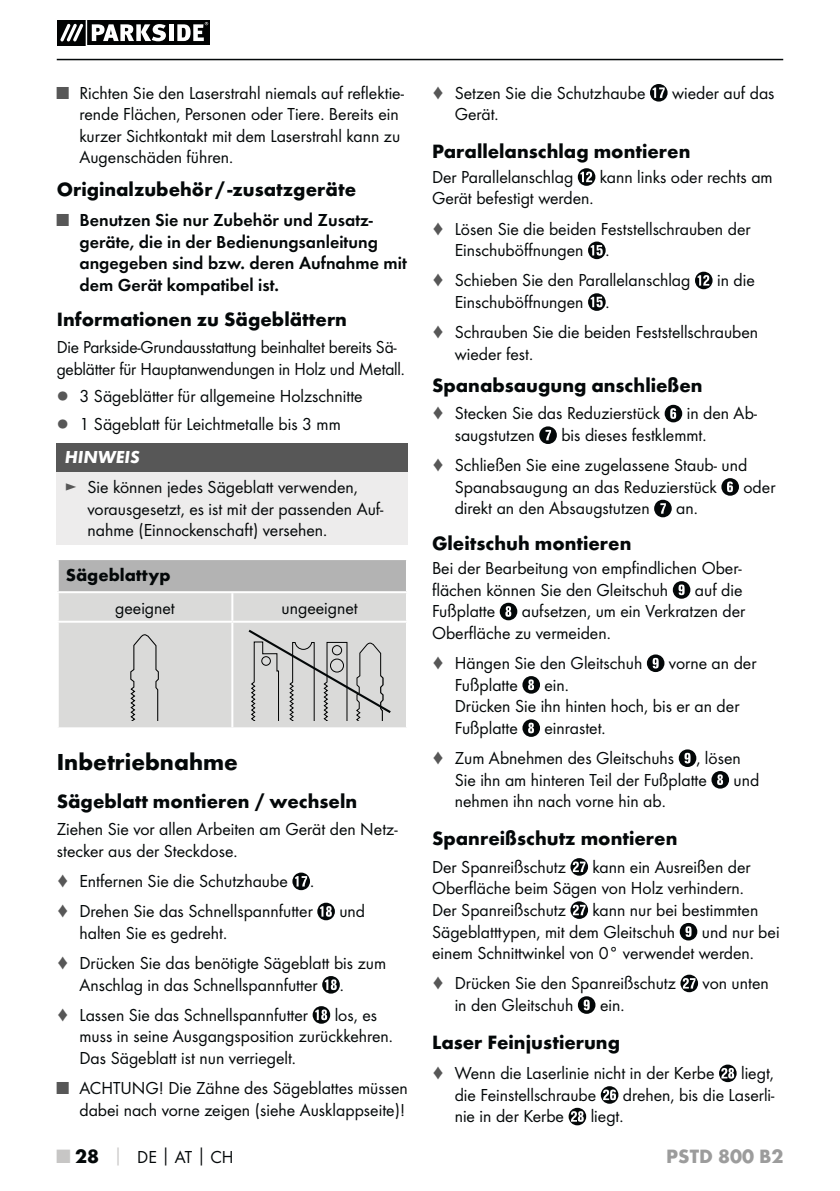
<style>
.page{position:relative;width:840px;height:1191px;background:#fff}
.page>*{position:absolute;margin:0;border:0;box-sizing:border-box;transform-origin:0 0}
.t1{font:700 24px "Futura";color:#040809}
.t2{font:700 20px "Futura";color:#040809}
.t3{font:700 20px "Futura";color:#9c9c9c}
.t4{font:18px/21.6px "Futura Boo";color:#040809}
.t5{font:18px/21.6px "Futura Dem";color:#040809}
.t6{font:700 18px "Futura";color:#040809}
.t7{font:italic 700 18px "Futura";color:#fff}
.s1{color:#575757}
.s2{font-family:"Futura Boo";color:#575757}
.s3{font-family:"Futura";font-weight:700;font-size:20px;color:#c7c6c5}
.s4{font-family:"Futura";font-weight:700;font-size:20px}
.s5{font-family:"Futura";font-weight:700;color:#c7c6c5}
.s6{font-family:"Futura";font-weight:700}
</style>
<div class="page">
<hr style="left:57px;top:59px;width:725px;height:1px;background:#040809">
<svg style="left:57px;top:21px;width:152px;height:24px"></svg>
<div style="left:57px;top:443px;width:351px;height:29px;background:#575757"></div>
<div style="left:57px;top:472px;width:351px;height:72px;background:#edecec"></div>
<div style="left:58px;top:559px;width:349px;height:33px;background:#b3b3b3"></div>
<div style="left:59px;top:593px;width:347px;height:134px;background:#dadad9"></div>
<hr style="left:231px;top:593px;width:2px;height:27px;background:#fff">
<hr style="left:57px;top:620px;width:175px;height:2px;background:#fff">
<hr style="left:232px;top:620px;width:176px;height:2px;background:#fff">
<hr style="left:231px;top:622px;width:2px;height:105px;background:#fff">
<hr style="left:57px;top:558px;width:351px;height:2px;background:#fff">
<hr style="left:57px;top:591px;width:351px;height:2px;background:#fff">
<hr style="left:57px;top:560px;width:2px;height:31px;background:#fff">
<hr style="left:406px;top:560px;width:2px;height:31px;background:#fff">
<svg style="left:130px;top:632px;width:29px;height:88px;background:#c6c6c6"></svg>
<svg style="left:248px;top:629px;width:142px;height:91px;background:#c5c5c4"></svg>
<svg style="left:292px;top:872px;width:18px;height:18px"></svg>
<svg style="left:317px;top:902px;width:18px;height:18px"></svg>
<svg style="left:322px;top:976px;width:17px;height:17px"></svg>
<svg style="left:312px;top:1006px;width:18px;height:17px"></svg>
<svg style="left:650px;top:84px;width:17px;height:18px"></svg>
<svg style="left:577px;top:168px;width:18px;height:18px"></svg>
<svg style="left:588px;top:241px;width:17px;height:18px"></svg>
<svg style="left:695px;top:272px;width:17px;height:17px"></svg>
<svg style="left:588px;top:293px;width:17px;height:18px"></svg>
<svg style="left:664px;top:405px;width:17px;height:17px"></svg>
<svg style="left:539px;top:426px;width:17px;height:18px"></svg>
<svg style="left:721px;top:478px;width:17px;height:18px"></svg>
<svg style="left:654px;top:500px;width:17px;height:17px"></svg>
<svg style="left:672px;top:581px;width:18px;height:18px"></svg>
<svg style="left:499px;top:603px;width:18px;height:17px"></svg>
<svg style="left:646px;top:654px;width:18px;height:18px"></svg>
<svg style="left:522px;top:676px;width:17px;height:17px"></svg>
<svg style="left:522px;top:719px;width:17px;height:18px"></svg>
<svg style="left:678px;top:749px;width:18px;height:18px"></svg>
<svg style="left:711px;top:771px;width:17px;height:17px"></svg>
<svg style="left:570px;top:858px;width:17px;height:17px"></svg>
<svg style="left:570px;top:901px;width:17px;height:18px"></svg>
<svg style="left:679px;top:923px;width:18px;height:17px"></svg>
<svg style="left:680px;top:974px;width:17px;height:18px"></svg>
<svg style="left:577px;top:996px;width:18px;height:17px"></svg>
<svg style="left:719px;top:1064px;width:17px;height:18px"></svg>
<svg style="left:600px;top:1086px;width:18px;height:17px"></svg>
<svg style="left:568px;top:1107px;width:18px;height:18px"></svg>
<p class="t4" style="left:79px;top:83px;width:326px;text-indent:-23px"><span class="s1">■</span> Richten Sie den Laserstrahl niemals auf reflektie&shy;rende Flächen, Personen oder Tiere. Bereits ein kurzer Sichtkontakt mit dem Laserstrahl kann zu Augenschäden führen.</p>
<p class="t2" style="left:57px;top:181px;width:301px">Originalzubehör / -zusatzgeräte</p>
<p class="t5" style="left:79px;top:210px;width:329px;text-indent:-23px"><span class="s2">■</span> Benutzen Sie nur Zubehör und Zusatz&shy;geräte, die in der Bedienungsanleitung angegeben sind bzw. deren Aufnahme mit dem Gerät kompatibel ist.</p>
<p class="t2" style="left:57px;top:312px;width:291px">Informationen zu Sägeblättern</p>
<p class="t4" style="left:57px;top:338px;width:349px">Die Parkside-Grundausstattung beinhaltet bereits Sä&shy;geblätter für Hauptanwendungen in Holz und Metall.</p>
<p class="t4" style="left:57px;top:384px;width:307px;line-height:27.2px"><span class="s1">▯</span> 3 Sägeblätter für allgemeine Holzschnitte <span class="s1">▯</span> 1 Sägeblatt für Leichtmetalle bis 3 mm</p>
<p class="t7" style="left:65px;top:446px;width:76px">HINWEIS</p>
<p class="t4" style="left:87px;top:477px;width:297px;text-indent:-23px"><span class="s1">►</span> Sie können jedes Sägeblatt verwenden, vorausgesetzt, es ist mit der passenden Auf&shy;nahme (Einnockenschaft) versehen.</p>
<p class="t6" style="left:66px;top:568px;width:106px">Sägeblattyp</p>
<p class="t4" style="left:115px;top:598px;width:61px">geeignet</p>
<p class="t4" style="left:281px;top:598px;width:78px">ungeeignet</p>
<h1 class="t1" style="left:57px;top:752px;width:182px">Inbetriebnahme</h1>
<p class="t2" style="left:57px;top:793px;width:302px">Sägeblatt montieren / wechseln</p>
<p class="t4" style="left:57px;top:819px;width:342px">Ziehen Sie vor allen Arbeiten am Gerät den Netz&shy;stecker aus der Steckdose.</p>
<p class="t4" style="left:57px;top:867px;width:259px;line-height:30.2px"><span class="s1">♦</span> Entfernen Sie die Schutzhaube . <span class="s1">♦</span> Drehen Sie das Schnellspannfutter</p>
<p class="t4" style="left:339px;top:901px;width:27px">und</p>
<p class="t4" style="left:57px;top:919px;width:331px;line-height:30px;text-indent:23px">halten Sie es gedreht.<br><span class="s1">♦</span> Drücken Sie das benötigte Sägeblatt bis zum</p>
<p class="t4" style="left:57px;top:970px;width:288px;line-height:30.2px;text-indent:23px">Anschlag in das Schnellspannfutter . <span class="s1">♦</span> Lassen Sie das Schnellspannfutter</p>
<p class="t4" style="left:79px;top:1005px;width:315px;text-indent:255px">los, es muss in seine Ausgangsposition zurückkehren.<br>Das Sägeblatt ist nun verriegelt.</p>
<p class="t4" style="left:57px;top:1078px;width:352px;text-align:right"><span class="s1">■</span> ACHTUNG! Die Zähne des Sägeblattes müssen dabei nach vorne zeigen (siehe Ausklappseite)!</p>
<p class="t4" style="left:432px;top:83px;width:215px"><span class="s1">♦</span> Setzen Sie die Schutzhaube</p>
<p class="t4" style="left:671px;top:83px;width:104px">wieder auf das</p>
<p class="t4" style="left:454px;top:104px;width:45px">Gerät.</p>
<p class="t2" style="left:432px;top:144px;width:260px">Parallelanschlag montieren</p>
<p class="t4" style="left:432px;top:167px;width:143px">Der Parallelanschlag</p>
<p class="t4" style="left:599px;top:167px;width:174px">kann links oder rechts am</p>
<p class="t4" style="left:432px;top:184px;width:320px;line-height:30px">Gerät befestigt werden.<br><span class="s1">♦</span> Lösen Sie die beiden Feststellschrauben der</p>
<p class="t4" style="left:432px;top:236px;width:260px;line-height:30.2px;text-indent:23px">Einschuböffnungen .<br><span class="s1">♦</span> Schieben Sie den Parallelanschlag</p>
<p class="t4" style="left:716px;top:270px;width:39px">in die</p>
<p class="t4" style="left:432px;top:288px;width:327px;line-height:30px;text-indent:23px">Einschuböffnungen .<br><span class="s1">♦</span> Schrauben Sie die beiden Feststellschrauben</p>
<p class="t4" style="left:454px;top:344px;width:80px">wieder fest.</p>
<p class="t2" style="left:432px;top:377px;width:272px">Spanabsaugung anschließen</p>
<p class="t4" style="left:432px;top:403px;width:229px"><span class="s1">♦</span> Stecken Sie das Reduzierstück</p>
<p class="t4" style="left:686px;top:403px;width:72px">in den Ab-</p>
<p class="t4" style="left:454px;top:425px;width:81px">saugstutzen</p>
<p class="t4" style="left:432px;top:421px;width:317px;line-height:30px;text-indent:129px">bis dieses festklemmt.<br><span class="s1">♦</span> Schließen Sie eine zugelassene Staub- und</p>
<p class="t4" style="left:454px;top:477px;width:263px">Spanabsaugung an das Reduzierstück</p>
<p class="t4" style="left:743px;top:477px;width:33px">oder</p>
<p class="t4" style="left:454px;top:498px;width:196px">direkt an den Absaugstutzen</p>
<p class="t4" style="left:675px;top:498px;width:23px">an.</p>
<p class="t2" style="left:432px;top:535px;width:201px">Gleitschuh montieren</p>
<p class="t4" style="left:432px;top:558px;width:311px">Bei der Bearbeitung von empfindlichen Ober&shy;flächen können Sie den Gleitschuh</p>
<p class="t4" style="left:694px;top:580px;width:49px">auf die</p>
<p class="t4" style="left:432px;top:601px;width:315px;text-indent:90px">aufsetzen, um ein Verkratzen der<br>Oberfläche zu vermeiden.</p>
<p class="t4" style="left:432px;top:653px;width:212px"><span class="s1">♦</span> Hängen Sie den Gleitschuh</p>
<p class="t4" style="left:668px;top:653px;width:89px">vorne an der</p>
<p class="t4" style="left:454px;top:675px;width:65px">Fußplatte</p>
<p class="t4" style="left:432px;top:601px;width:65px">Fußplatte</p>
<p class="t4" style="left:454px;top:675px;width:286px;text-indent:90px">ein.<br>Drücken Sie ihn hinten hoch, bis er an der<br>Fußplatte</p>
<p class="t4" style="left:432px;top:714px;width:310px;line-height:30px;text-indent:112px">einrastet.<br><span class="s1">♦</span> Zum Abnehmen des Gleitschuhs , lösen</p>
<p class="t4" style="left:454px;top:769px;width:253px">Sie ihn am hinteren Teil der Fußplatte</p>
<p class="t4" style="left:733px;top:769px;width:27px">und</p>
<p class="t4" style="left:454px;top:791px;width:212px">nehmen ihn nach vorne hin ab.</p>
<p class="t2" style="left:432px;top:831px;width:247px">Spanreißschutz montieren</p>
<p class="t4" style="left:432px;top:857px;width:135px">Der Spanreißschutz</p>
<p class="t4" style="left:432px;top:857px;width:320px;text-indent:160px">kann ein Ausreißen der<br>Oberfläche beim Sägen von Holz verhindern.<br>Der Spanreißschutz</p>
<p class="t4" style="left:432px;top:900px;width:327px;text-indent:160px">kann nur bei bestimmten<br>Sägeblatttypen, mit dem Gleitschuh</p>
<p class="t4" style="left:432px;top:921px;width:349px;text-indent:270px">und nur bei einem Schnittwinkel von 0° verwendet werden.</p>
<p class="t4" style="left:432px;top:973px;width:245px"><span class="s1">♦</span> Drücken Sie den Spanreißschutz</p>
<p class="t4" style="left:702px;top:973px;width:68px">von unten</p>
<p class="t4" style="left:454px;top:995px;width:120px">in den Gleitschuh</p>
<p class="t4" style="left:599px;top:995px;width:26px">ein.</p>
<p class="t2" style="left:432px;top:1034px;width:189px">Laser Feinjustierung</p>
<p class="t4" style="left:432px;top:1063px;width:284px"><span class="s1">♦</span> Wenn die Laserlinie nicht in der Kerbe</p>
<p class="t4" style="left:740px;top:1063px;width:34px">liegt,</p>
<p class="t4" style="left:454px;top:1085px;width:143px">die Feinstellschraube</p>
<p class="t4" style="left:622px;top:1085px;width:153px">drehen, bis die Laserli-</p>
<p class="t4" style="left:454px;top:1106px;width:111px">nie in der Kerbe</p>
<p class="t4" style="left:590px;top:1106px;width:34px">liegt.</p>
<p class="t4" style="left:57px;top:1146px;width:178px"><span class="s3">■</span> <span class="s4">28</span> <span class="s5">│</span> DE<span class="s6">│</span>AT<span class="s6">│</span>CH</p>
<p class="t3" style="left:666px;top:1148px;width:119px">PSTD 800 B2</p>
</div>
